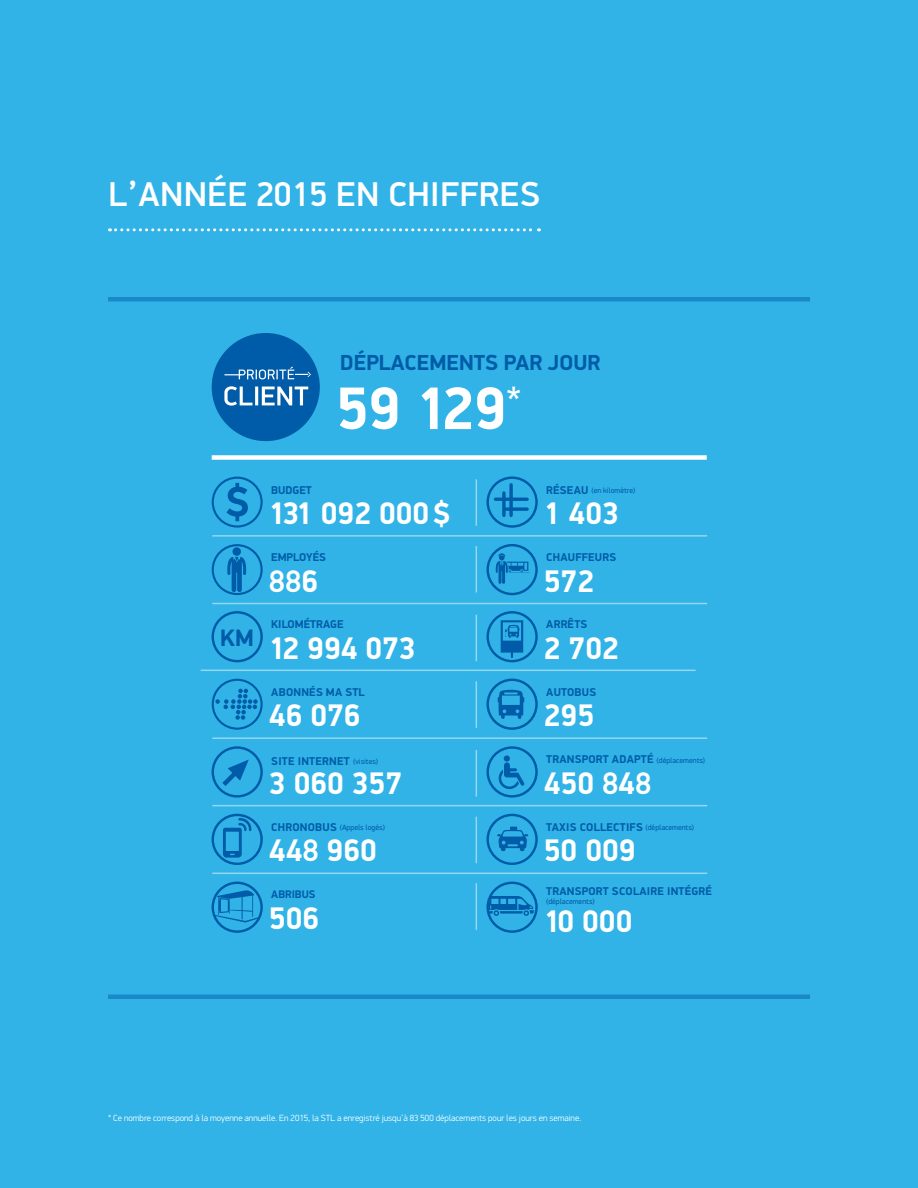
<style>
.page{position:relative;width:918px;height:1188px;background:#31b3e7}
.page>*{position:absolute;margin:0;border:0;box-sizing:border-box;transform-origin:0 0}
.t1{font:700 60.3px "PF Din Display Pro";color:#fff}
.t2{font:500 34.5px "PF Din Display Pro";letter-spacing:.02em;color:#fff}
.t3{font:700 31.35px "PF Din Display Pro";color:#fff}
.t4{font:700 23.85px "PF Din Display Pro";color:#005ca8}
.t5{font:700 21.75px "PF Din Display Pro";color:#005ca8}
.t6{font:700 11.4px "PF Din Display Pro";letter-spacing:.02em;color:#005ca8}
.t7{font:700 11.4px "PF Din Display Pro";color:#005ca8}
.t8{font:700 11.1px "PF Din Display Pro";color:#005ca8}
.t9{font:300 9px "PF Din Display Pro";color:#fff}
.t10{font:7.65px "PF Din Display Pro";color:#005ca8}
.s1{font-weight:400;font-size:7.65px}
.s2{font-weight:700;font-size:11.4px}
</style>
<div class="page">
<svg style="left:110px;top:228px;width:429px;height:3px"></svg>
<div style="left:212px;top:814px;width:51px;height:51px;border:2px solid #005ca8;border-radius:50%"></div>
<svg style="left:223px;top:818px;width:28px;height:40px"></svg>
<div style="left:212px;top:611px;width:51px;height:51px;border:2px solid #005ca8;border-radius:50%"></div>
<div style="left:212px;top:544px;width:51px;height:51px;border:2px solid #005ca8;border-radius:50%"></div>
<svg style="left:227px;top:547px;width:19px;height:45px"></svg>
<div style="left:212px;top:477px;width:51px;height:51px;border:2px solid #005ca8;border-radius:50%"></div>
<svg style="left:226px;top:483px;width:22px;height:38px"></svg>
<div style="left:212px;top:882px;width:51px;height:51px;border:2px solid #005ca8;border-radius:50%"></div>
<svg style="left:214px;top:890px;width:45px;height:33px"></svg>
<div style="left:212px;top:746px;width:51px;height:52px;border:2px solid #005ca8;border-radius:50%"></div>
<svg style="left:222px;top:760px;width:27px;height:26px"></svg>
<div style="left:212px;top:679px;width:51px;height:51px;border:2px solid #005ca8;border-radius:50%"></div>
<svg style="left:215px;top:689px;width:43px;height:31px"></svg>
<hr style="left:212px;top:737px;width:495px;height:2px;background:#fff">
<hr style="left:212px;top:805px;width:495px;height:1px;background:#fff">
<hr style="left:212px;top:873px;width:495px;height:1px;background:#fff">
<hr style="left:201px;top:670px;width:495px;height:1px;background:#fff">
<hr style="left:212px;top:603px;width:495px;height:1px;background:#fff">
<hr style="left:212px;top:535px;width:495px;height:2px;background:#fff">
<hr style="left:476px;top:546px;width:1px;height:46px;background:#fff">
<hr style="left:476px;top:615px;width:1px;height:46px;background:#fff">
<hr style="left:476px;top:681px;width:1px;height:47px;background:#fff">
<hr style="left:476px;top:750px;width:1px;height:47px;background:#fff">
<hr style="left:476px;top:817px;width:1px;height:46px;background:#fff">
<hr style="left:476px;top:883px;width:1px;height:47px;background:#fff">
<hr style="left:476px;top:479px;width:1px;height:47px;background:#fff">
<div style="left:486px;top:611px;width:52px;height:51px;border:2px solid #005ca8;border-radius:50%"></div>
<div style="left:486px;top:814px;width:52px;height:51px;border:2px solid #005ca8;border-radius:50%"></div>
<div style="left:486px;top:476px;width:52px;height:52px;border:2px solid #005ca8;border-radius:50%"></div>
<div style="left:486px;top:544px;width:52px;height:51px;border:2px solid #005ca8;border-radius:50%"></div>
<svg style="left:498px;top:690px;width:26px;height:29px"></svg>
<div style="left:486px;top:679px;width:52px;height:51px;border:2px solid #005ca8;border-radius:50%"></div>
<div style="left:486px;top:882px;width:52px;height:51px;border:2px solid #005ca8;border-radius:50%"></div>
<div style="left:486px;top:746px;width:52px;height:52px;border:2px solid #005ca8;border-radius:50%"></div>
<svg style="left:494px;top:762px;width:36px;height:27px"></svg>
<div style="left:504px;top:755px;width:6px;height:7px;background:#005ca8;border-radius:50%"></div>
<svg style="left:496px;top:553px;width:34px;height:31px"></svg>
<svg style="left:501px;top:620px;width:22px;height:38px"></svg>
<svg style="left:497px;top:827px;width:32px;height:24px"></svg>
<svg style="left:488px;top:896px;width:46px;height:20px"></svg>
<svg style="left:506px;top:507px;width:21px;height:4px"></svg>
<hr style="left:495px;top:498px;width:32px;height:3px;background:#005ca8">
<svg style="left:509px;top:485px;width:4px;height:30px"></svg>
<svg style="left:502px;top:493px;width:4px;height:22px"></svg>
<div style="left:212px;top:333px;width:108px;height:108px;background:#005ca8;border-radius:50%"></div>
<svg style="left:224px;top:386px;width:84px;height:20px"></svg>
<svg style="left:224px;top:367px;width:87px;height:12px"></svg>
<div style="left:212px;top:455px;width:495px;height:5px;background:#fff"></div>
<div style="left:108px;top:297px;width:702px;height:5px;background:#1989c8"></div>
<div style="left:108px;top:994px;width:702px;height:5px;background:#1989c8"></div>
<h2 class="t2" style="left:108px;top:173px;width:433px">L’ANNÉE 2015 EN CHIFFRES</h2>
<h3 class="t5" style="left:340px;top:350px;width:262px">DÉPLACEMENTS PAR JOUR</h3>
<h1 class="t1" style="left:336px;top:372px;width:187px">59 129<sup>*</sup></h1>
<h3 class="t4" style="left:220px;top:623px;width:35px">KM</h3>
<p class="t6" style="left:271px;top:483px;width:42px">BUDGET</p>
<h3 class="t3" style="left:269px;top:494px;width:182px">131 092 000$</h3>
<p class="t7" style="left:271px;top:550px;width:56px">EMPLOYÉS</p>
<h3 class="t3" style="left:269px;top:562px;width:51px">886</h3>
<p class="t7" style="left:271px;top:617px;width:74px">KILOMÉTRAGE</p>
<h3 class="t3" style="left:269px;top:629px;width:148px">12 994 073</h3>
<p class="t6" style="left:271px;top:685px;width:95px">ABONNÉS MA STL</p>
<h3 class="t3" style="left:269px;top:696px;width:93px">46 076</h3>
<p class="t6" style="left:271px;top:754px;width:108px">SITE INTERNET <span class="s1">(visites)</span></p>
<h3 class="t3" style="left:269px;top:764px;width:135px">3 060 357</h3>
<p class="t10" style="left:271px;top:823px;width:115px"><span class="s2">CHRONOBUS</span> (Appels logés)</p>
<h3 class="t3" style="left:269px;top:832px;width:109px">448 960</h3>
<p class="t8" style="left:271px;top:888px;width:46px">ABRIBUS</p>
<h3 class="t3" style="left:269px;top:899px;width:52px">506</h3>
<p class="t10" style="left:546px;top:486px;width:91px"><span class="s2">RÉSEAU</span> (en kilomètre)</p>
<h3 class="t3" style="left:544px;top:494px;width:76px">1 403</h3>
<p class="t6" style="left:546px;top:550px;width:71px">CHAUFFEURS</p>
<h3 class="t3" style="left:544px;top:562px;width:52px">572</h3>
<p class="t6" style="left:546px;top:617px;width:43px">ARRÊTS</p>
<h3 class="t3" style="left:544px;top:629px;width:76px">2 702</h3>
<p class="t6" style="left:546px;top:685px;width:51px">AUTOBUS</p>
<h3 class="t3" style="left:544px;top:696px;width:52px">295</h3>
<p class="t6" style="left:546px;top:753px;width:160px">TRANSPORT ADAPTÉ <span class="s1">(déplacements)</span></p>
<h3 class="t3" style="left:544px;top:764px;width:109px">450 848</h3>
<p class="t6" style="left:546px;top:820px;width:149px">TAXIS COLLECTIFS <span class="s1">(déplacements)</span></p>
<h3 class="t3" style="left:544px;top:832px;width:93px">50 009</h3>
<p class="t6" style="left:546px;top:884px;width:167px">TRANSPORT SCOLAIRE INTÉGRÉ</p>
<p class="t10" style="left:546px;top:897px;width:50px">(déplacements)</p>
<h3 class="t3" style="left:544px;top:902px;width:90px">10 000</h3>
<p class="t9" style="left:108px;top:1112px;width:475px">* Ce nombre correspond à la moyenne annuelle. En 2015, la STL a enregistré jusqu’à 83 500 déplacements pour les jours en semaine.</p>
</div>
